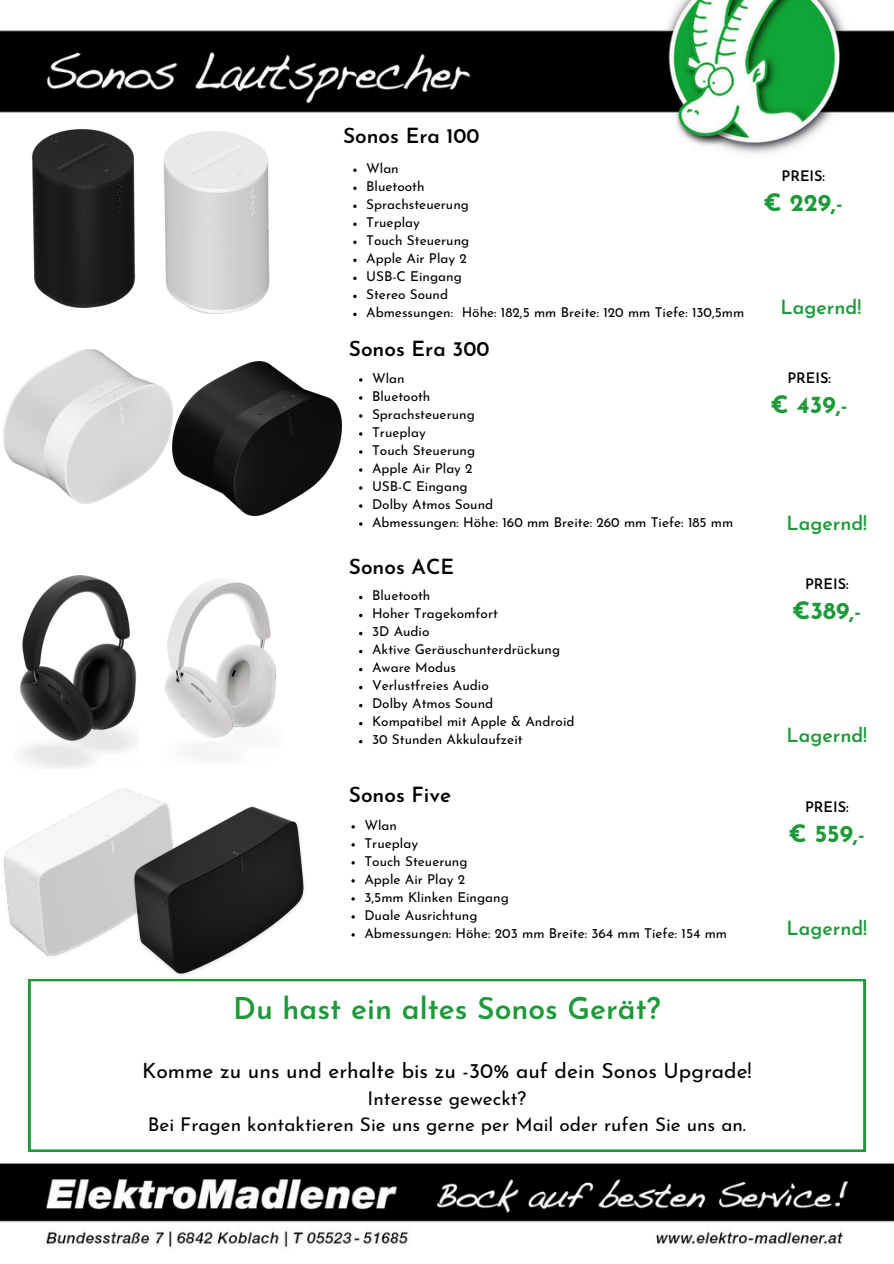
<style>
.page{position:relative;width:894px;height:1264px;background:#fff}
.page>*{position:absolute;margin:0;border:0;box-sizing:border-box;transform-origin:0 0}
.t1{font:600 30px "Josefin Sans";color:#1e993a}
.t2{font:700 24px "Josefin Sans";color:#1e993a}
.t3{font:21px "Josefin Sans";color:#000}
.t4{font:600 20.85px "Josefin Sans";color:#000}
.t5{font:600 19.5px "Josefin Sans";color:#1e993a}
.t6{font:18.9px/26px "Josefin Sans";color:#000;text-align:center}
.t7{font:600 14.55px "Josefin Sans";color:#000}
.t8{font:13.5px "Josefin Sans";color:#000}
.s1{font-weight:600}
</style>
<div class="page">
<img style="left:0;top:0;width:893px;height:1247px">
<svg style="left:29px;top:979px;width:836px;height:172px"></svg>
<img style="left:172px;top:361px;width:169px;height:154px">
<img style="left:3px;top:349px;width:169px;height:154px">
<img style="left:16px;top:575px;width:123px;height:193px">
<img style="left:161px;top:579px;width:121px;height:185px">
<img style="left:0;top:784px;width:178px;height:178px">
<img style="left:131px;top:803px;width:176px;height:176px">
<img style="left:125px;top:131px;width:183px;height:182px">
<img style="left:0;top:130px;width:172px;height:177px">
<svg style="left:353px;top:168px;width:3px;height:4px"></svg>
<svg style="left:353px;top:186px;width:3px;height:4px"></svg>
<svg style="left:351px;top:825px;width:4px;height:3px"></svg>
<svg style="left:351px;top:843px;width:4px;height:3px"></svg>
<svg style="left:351px;top:861px;width:4px;height:3px"></svg>
<svg style="left:351px;top:879px;width:4px;height:3px"></svg>
<svg style="left:351px;top:897px;width:4px;height:3px"></svg>
<svg style="left:351px;top:915px;width:4px;height:3px"></svg>
<svg style="left:351px;top:933px;width:4px;height:3px"></svg>
<p class="t4" style="left:343px;top:127px;width:138px">Sonos Era 100</p>
<p class="t8" style="left:366px;top:163px;width:34px">Wlan</p>
<p class="t8" style="left:366px;top:181px;width:60px">Bluetooth</p>
<p class="t8" style="left:366px;top:199px;width:104px">Sprachsteuerung</p>
<p class="t8" style="left:366px;top:217px;width:55px">Trueplay</p>
<p class="t8" style="left:366px;top:235px;width:105px">Touch Steuerung</p>
<p class="t8" style="left:366px;top:253px;width:102px">Apple Air Play 2</p>
<p class="t8" style="left:366px;top:271px;width:97px">USB-C Eingang</p>
<p class="t8" style="left:366px;top:289px;width:83px">Stereo Sound</p>
<p class="t8" style="left:366px;top:307px;width:379px">Abmessungen: Höhe: 182,5 mm Breite: 120 mm Tiefe: 130,5mm</p>
<h4 class="t5" style="left:780px;top:299px;width:82px">Lagernd!</h4>
<h2 class="t4" style="left:349px;top:341px;width:142px">Sonos Era 300</h2>
<p class="t7" style="left:787px;top:372px;width:45px">PREIS:</p>
<p class="t2" style="left:770px;top:395px;width:79px">€ 439,<span class="s1">-</span></p>
<h2 class="t7" style="left:781px;top:170px;width:45px">PREIS:</h2>
<h2 class="t2" style="left:763px;top:193px;width:81px">€ 229,<span class="s1">-</span></h2>
<h2 class="t8" style="left:372px;top:372px;width:34px">Wlan</h2>
<p class="t8" style="left:372px;top:390px;width:60px">Bluetooth</p>
<p class="t8" style="left:372px;top:408px;width:104px">Sprachsteuerung</p>
<p class="t8" style="left:372px;top:426px;width:55px">Trueplay</p>
<p class="t8" style="left:372px;top:444px;width:105px">Touch Steuerung</p>
<p class="t8" style="left:372px;top:462px;width:102px">Apple Air Play 2</p>
<p class="t8" style="left:372px;top:480px;width:97px">USB-C Eingang</p>
<p class="t8" style="left:372px;top:498px;width:123px">Dolby Atmos Sound</p>
<p class="t8" style="left:372px;top:516px;width:363px">Abmessungen: Höhe: 160 mm Breite: 260 mm Tiefe: 185 mm</p>
<p class="t4" style="left:349px;top:558px;width:107px">Sonos ACE</p>
<p class="t5" style="left:786px;top:515px;width:82px">Lagernd!</p>
<p class="t8" style="left:372px;top:590px;width:60px">Bluetooth</p>
<p class="t8" style="left:372px;top:608px;width:127px">Hoher Tragekomfort</p>
<h2 class="t8" style="left:372px;top:626px;width:59px">3D Audio</h2>
<p class="t8" style="left:372px;top:644px;width:190px">Aktive Geräuschunterdrückung</p>
<p class="t8" style="left:372px;top:662px;width:85px">Aware Modus</p>
<p class="t8" style="left:372px;top:680px;width:118px">Verlustfreies Audio</p>
<p class="t8" style="left:372px;top:698px;width:123px">Dolby Atmos Sound</p>
<p class="t8" style="left:372px;top:716px;width:204px">Kompatibel mit Apple &amp; Android</p>
<p class="t8" style="left:372px;top:734px;width:152px">30 Stunden Akkulaufzeit</p>
<p class="t4" style="left:349px;top:786px;width:104px">Sonos Five</p>
<h4 class="t8" style="left:364px;top:819px;width:34px">Wlan</h4>
<h2 class="t8" style="left:364px;top:837px;width:55px">Trueplay</h2>
<p class="t8" style="left:364px;top:855px;width:105px">Touch Steuerung</p>
<p class="t8" style="left:364px;top:873px;width:102px">Apple Air Play 2</p>
<h2 class="t8" style="left:364px;top:891px;width:146px">3,5mm Klinken Eingang</h2>
<p class="t8" style="left:364px;top:909px;width:114px">Duale Ausrichtung</p>
<p class="t8" style="left:364px;top:927px;width:364px">Abmessungen: Höhe: 203 mm Breite: 364 mm Tiefe: 154 mm</p>
<p class="t1" style="left:233px;top:996px;width:429px">Du hast ein altes Sonos Gerät?</p>
<p class="t3" style="left:142px;top:1061px;width:611px">Komme zu uns und erhalte bis zu -30% auf dein Sonos Upgrade!</p>
<p class="t6" style="left:148px;top:1086px;width:599px">Interesse geweckt?<br>Bei Fragen kontaktieren Sie uns gerne per Mail oder rufen Sie uns an.</p>
<h4 class="t7" style="left:804px;top:578px;width:45px">PREIS:</h4>
<h4 class="t2" style="left:792px;top:601px;width:71px">€389,<span class="s1">-</span></h4>
<h2 class="t5" style="left:786px;top:727px;width:82px">Lagernd!</h2>
<p class="t7" style="left:804px;top:801px;width:45px">PREIS:</p>
<p class="t2" style="left:788px;top:824px;width:78px">€ 559,<span class="s1">-</span></p>
<p class="t5" style="left:786px;top:920px;width:82px">Lagernd!</p>
</div>
